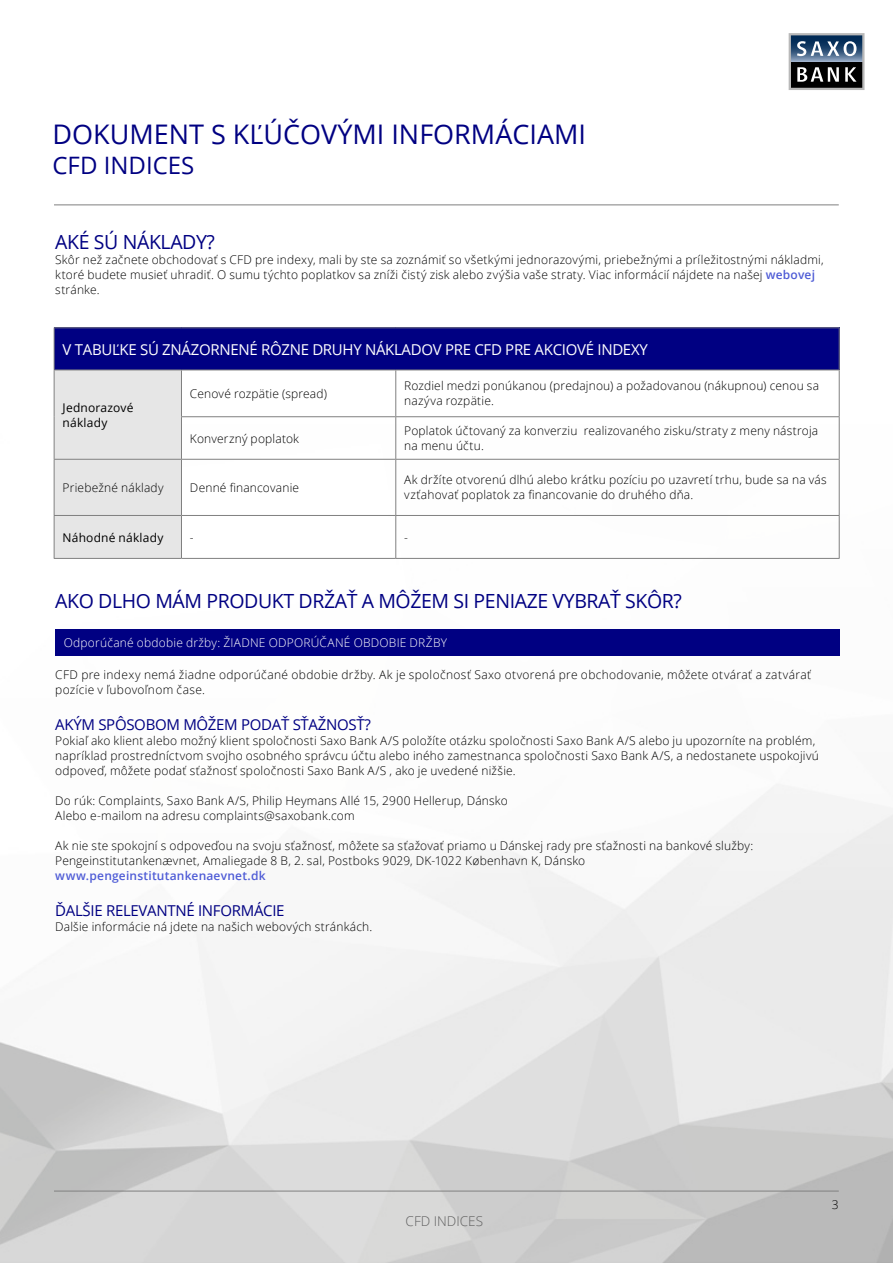
<style>
.page{position:relative;width:893px;height:1263px;background:#fff}
.page>*{position:absolute;margin:0;border:0;box-sizing:border-box;transform-origin:0 0}
.t1{font:27px "Open Sans";color:#000082}
.t2{font:24px "Open Sans";color:#000082}
.t3{font:19.5px "Open Sans";letter-spacing:-.02em;color:#000082}
.t4{font:15px "Open Sans";letter-spacing:-.02em;color:#fff}
.t5{font:15px "Open Sans";letter-spacing:-.02em;color:#000082}
.t6{font:300 13.5px "Open Sans";color:#616161}
.t7{font:300 12px/15px "Open Sans";letter-spacing:.015em;color:#000}
.t8{font:300 12px "Open Sans";letter-spacing:.015em;color:#fff}
.t9{font:12px/15px "Open Sans";letter-spacing:.015em;color:#000}
.t10{font:600 12px "Open Sans";letter-spacing:.015em;color:#4f5cd6}
.s1{font-weight:600;color:#4f5cd6}
</style>
<div class="page">
<img style="left:0;top:400px;width:893px;height:863px">
<hr style="left:54px;top:1191px;width:785px;height:1px;background:#808080">
<hr style="left:54px;top:204px;width:785px;height:1px;background:#808080">
<div style="left:54px;top:328px;width:785px;height:42px;background:#000082"></div>
<div style="left:55px;top:371px;width:126px;height:187px;background:#e6e6e6"></div>
<hr style="left:54px;top:370px;width:1px;height:47px;background:#808080">
<hr style="left:54px;top:417px;width:1px;height:42px;background:#808080">
<hr style="left:181px;top:370px;width:1px;height:46px;background:#808080">
<hr style="left:395px;top:370px;width:1px;height:46px;background:#808080">
<hr style="left:839px;top:370px;width:1px;height:46px;background:#808080">
<hr style="left:181px;top:416px;width:215px;height:1px;background:#808080">
<hr style="left:181px;top:417px;width:1px;height:42px;background:#808080">
<hr style="left:396px;top:416px;width:444px;height:1px;background:#808080">
<hr style="left:395px;top:417px;width:1px;height:42px;background:#808080">
<hr style="left:839px;top:417px;width:1px;height:42px;background:#808080">
<hr style="left:181px;top:459px;width:215px;height:1px;background:#808080">
<hr style="left:396px;top:459px;width:444px;height:1px;background:#808080">
<hr style="left:395px;top:460px;width:1px;height:55px;background:#808080">
<hr style="left:181px;top:515px;width:215px;height:1px;background:#808080">
<hr style="left:396px;top:515px;width:444px;height:1px;background:#808080">
<hr style="left:395px;top:516px;width:1px;height:42px;background:#808080">
<hr style="left:54px;top:327px;width:127px;height:1px;background:#808080">
<hr style="left:54px;top:328px;width:1px;height:42px;background:#808080">
<hr style="left:181px;top:327px;width:215px;height:1px;background:#808080">
<hr style="left:396px;top:327px;width:444px;height:1px;background:#808080">
<hr style="left:839px;top:328px;width:1px;height:42px;background:#808080">
<hr style="left:54px;top:370px;width:127px;height:1px;background:#808080">
<hr style="left:181px;top:370px;width:215px;height:1px;background:#808080">
<hr style="left:396px;top:370px;width:444px;height:1px;background:#808080">
<hr style="left:839px;top:460px;width:1px;height:55px;background:#808080">
<hr style="left:839px;top:516px;width:1px;height:42px;background:#808080">
<hr style="left:181px;top:558px;width:215px;height:1px;background:#808080">
<hr style="left:396px;top:558px;width:444px;height:1px;background:#808080">
<hr style="left:54px;top:459px;width:127px;height:1px;background:#808080">
<hr style="left:54px;top:460px;width:1px;height:55px;background:#808080">
<hr style="left:181px;top:460px;width:1px;height:55px;background:#808080">
<hr style="left:54px;top:515px;width:127px;height:1px;background:#808080">
<hr style="left:54px;top:516px;width:1px;height:42px;background:#808080">
<hr style="left:181px;top:516px;width:1px;height:42px;background:#808080">
<hr style="left:54px;top:558px;width:127px;height:1px;background:#808080">
<div style="left:55px;top:629px;width:785px;height:26px;background:#000082"></div>
<svg style="left:789px;top:33px;width:75px;height:57px;background:#525e6c"></svg>
<h1 class="t1" style="left:52px;top:116px;width:535px">DOKUMENT S KĽÚČOVÝMI INFORMÁCIAMI</h1>
<h2 class="t2" style="left:52px;top:149px;width:143px">CFD INDICES</h2>
<h3 class="t3" style="left:55px;top:228px;width:161px">AKÉ SÚ NÁKLADY?</h3>
<p class="t7" style="left:55px;top:252px;width:770px">Skôr než začnete obchodovať s CFD pre indexy, mali by ste sa zoznámiť so všetkými jednorazovými, priebežnými a príležitostnými nákladmi, ktoré budete musieť uhradiť. O sumu týchto poplatkov sa zníži čistý zisk alebo zvýšia vaše straty. Viac informácií nájdete na našej <span class="s1">webovej </span>stránke.</p>
<p class="t4" style="left:63px;top:339px;width:587px">V TABUĽKE SÚ ZNÁZORNENÉ RÔZNE DRUHY NÁKLADOV PRE CFD PRE AKCIOVÉ INDEXY</p>
<p class="t9" style="left:63px;top:399px;width:72px">Jednorazové náklady</p>
<p class="t7" style="left:190px;top:386px;width:139px">Cenové rozpätie (spread)</p>
<p class="t7" style="left:404px;top:378px;width:416px">Rozdiel medzi ponúkanou (predajnou) a požadovanou (nákupnou) cenou sa nazýva rozpätie.</p>
<p class="t7" style="left:190px;top:430px;width:111px">Konverzný poplatok</p>
<p class="t7" style="left:404px;top:423px;width:415px">Poplatok účtovaný za konverziu realizovaného zisku/straty z meny nástroja na menu účtu.</p>
<p class="t7" style="left:63px;top:480px;width:103px">Priebežné náklady</p>
<p class="t7" style="left:190px;top:480px;width:111px">Denné financovanie</p>
<p class="t7" style="left:404px;top:472px;width:424px">Ak držíte otvorenú dlhú alebo krátku pozíciu po uzavretí trhu, bude sa na vás vzťahovať poplatok za financovanie do druhého dňa.</p>
<p class="t9" style="left:63px;top:529px;width:102px">Náhodné náklady</p>
<p class="t7" style="left:190px;top:529px;width:5px">-</p>
<p class="t7" style="left:404px;top:529px;width:5px">-</p>
<h3 class="t3" style="left:55px;top:588px;width:628px">AKO DLHO MÁM PRODUKT DRŽAŤ A MÔŽEM SI PENIAZE VYBRAŤ SKÔR?</h3>
<p class="t8" style="left:64px;top:634px;width:385px">Odporúčané obdobie držby: ŽIADNE ODPORÚČANÉ OBDOBIE DRŽBY</p>
<p class="t7" style="left:55px;top:667px;width:757px">CFD pre indexy nemá žiadne odporúčané obdobie držby. Ak je spoločnosť Saxo otvorená pre obchodovanie, môžete otvárať a zatvárať pozície v ľubovoľnom čase.</p>
<p class="t5" style="left:55px;top:715px;width:317px">AKÝM SPÔSOBOM MÔŽEM PODAŤ SŤAŽNOSŤ?</p>
<p class="t7" style="left:55px;top:733px;width:765px">Pokiaľ ako klient alebo možný klient spoločnosti Saxo Bank A/S položíte otázku spoločnosti Saxo Bank A/S alebo ju upozorníte na problém, napríklad prostredníctvom svojho osobného správcu účtu alebo iného zamestnanca spoločnosti Saxo Bank A/S, a nedostanete uspokojivú odpoveď, môžete podať sťažnosť spoločnosti Saxo Bank A/S , ako je uvedené nižšie.</p>
<p class="t7" style="left:55px;top:793px;width:454px">Do rúk: Complaints, Saxo Bank A/S, Philip Heymans Allé 15, 2900 Hellerup, Dánsko<br>Alebo e-mailom na adresu complaints@saxobank.com</p>
<p class="t7" style="left:55px;top:838px;width:699px">Ak nie ste spokojní s odpoveďou na svoju sťažnosť, môžete sa sťažovať priamo u Dánskej rady pre sťažnosti na bankové služby:<br>Pengeinstitutankenævnet, Amaliegade 8 B, 2. sal, Postboks 9029, DK-1022 København K, Dánsko</p>
<p class="t10" style="left:55px;top:868px;width:212px">www.pengeinstitutankenaevnet.dk</p>
<p class="t5" style="left:55px;top:901px;width:231px">ĎALŠIE RELEVANTNÉ INFORMÁCIE</p>
<p class="t7" style="left:55px;top:919px;width:319px">Dalšie informácie ná jdete na našich webových stránkách.</p>
<p class="t6" style="left:406px;top:1211px;width:79px">CFD INDICES</p>
<p class="t7" style="left:832px;top:1197px;width:8px">3</p>
</div>
